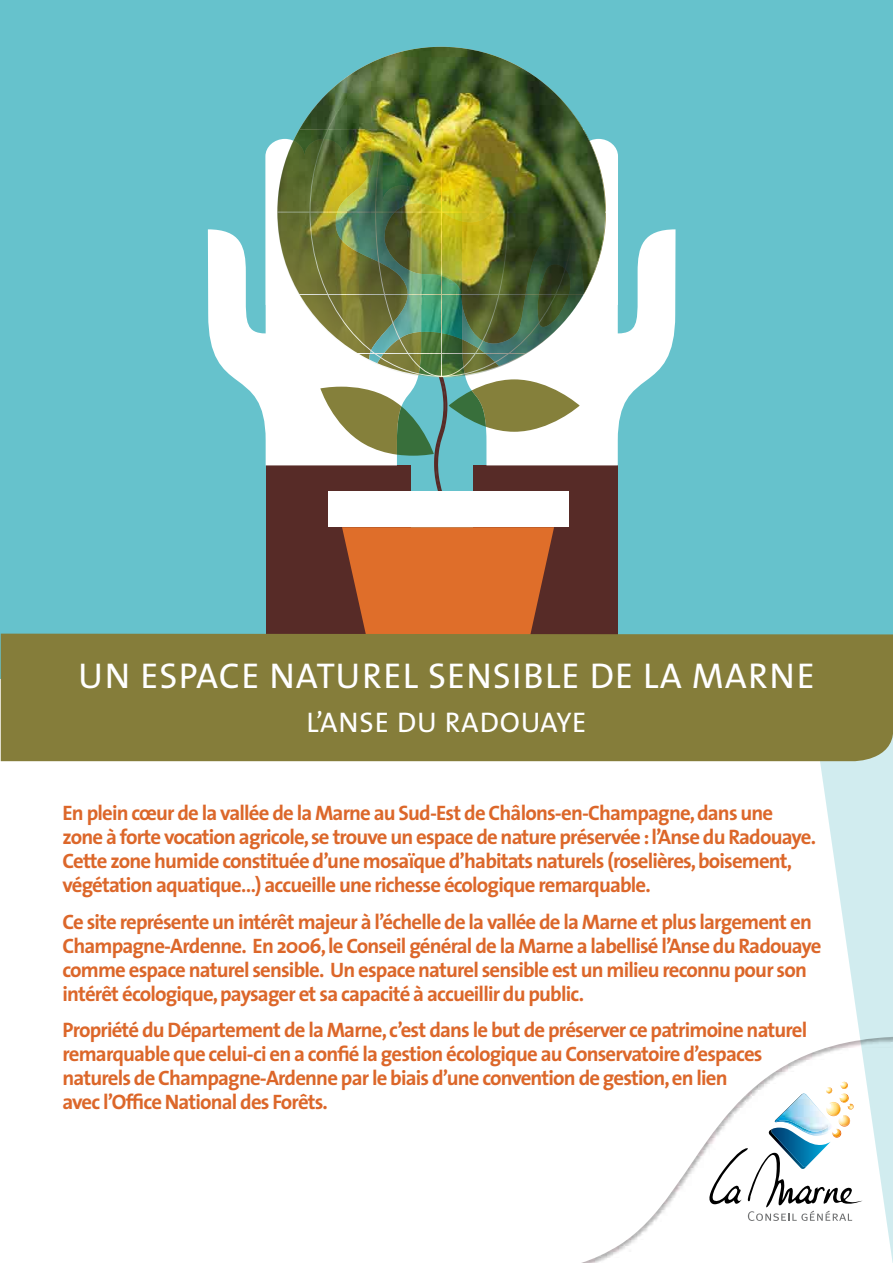
<style>
.page{position:relative;width:893px;height:1263px;background:#fff}
.page>*{position:absolute;margin:0;border:0;box-sizing:border-box;transform-origin:0 0}
.t1{font:36px "The Sans";letter-spacing:.03em;color:#fff}
.t2{font:28.5px "The Sans";color:#fff}
.t3{font:700 21px/24px "The Sans";letter-spacing:-.04em;color:#dc672a}
</style>
<div class="page">
<img style="left:581px;top:1141px;width:126px;height:122px">
<svg style="left:707px;top:761px;width:186px;height:502px"></svg>
<div style="left:1px;top:0;width:892px;height:678px;background:#66c2cc"></div>
<div style="left:266px;top:465px;width:145px;height:213px;background:#572b27"></div>
<svg style="left:208px;top:140px;width:69px;height:325px"></svg>
<div style="left:473px;top:465px;width:145px;height:213px;background:#572b27"></div>
<svg style="left:606px;top:140px;width:69px;height:325px"></svg>
<div style="left:328px;top:491px;width:240px;height:36px;background:#fff"></div>
<svg style="left:277px;top:140px;width:329px;height:353px"></svg>
<svg style="left:342px;top:527px;width:212px;height:107px;background:#cf6629"></svg>
<img style="left:277px;top:47px;width:328px;height:331px">
<div style="left:1px;top:634px;width:892px;height:127px;background:#857d3a"></div>
<h1 class="t1" style="left:78px;top:646px;width:738px">UN ESPACE NATUREL SENSIBLE DE LA MARNE</h1>
<h2 class="t2" style="left:306px;top:698px;width:32px">L’ANSE</h2>
<h2 class="t2" style="left:397px;top:698px;width:66px">DU RAD</h2>
<h2 class="t2" style="left:500px;top:698px;width:84px">OUAYE</h2>
<p class="t3" style="left:63px;top:800px;width:755px">En plein cœur de la vallée de la Marne au Sud-Est de Châlons-en-Champagne, dans une zone à forte vocation agricole, se trouve un espace de nature préservée : l’Anse du Radouaye.<br>Cette zone humide constituée d’une mosaïque d’habitats naturels (roselières, boisement, végétation aquatique…) accueille une richesse écologique remarquable.</p>
<p class="t3" style="left:63px;top:909px;width:760px">Ce site représente un intérêt majeur à l’échelle de la vallée de la Marne et plus largement en Champagne-Ardenne. En 2006, le Conseil général de la Marne a labellisé l’Anse du Radouaye comme espace naturel sensible. Un espace naturel sensible est un milieu reconnu pour son intérêt écologique, paysager et sa capacité à accueillir du public.</p>
<p class="t3" style="left:63px;top:1018px;width:746px">Propriété du Département de la Marne, c’est dans le but de préserver ce patrimoine naturel remarquable que celui-ci en a confié la gestion écologique au Conservatoire d’espaces naturels de Champagne-Ardenne par le biais d’une convention de gestion, en lien<br>avec l’Office National des Forêts.</p>
</div>
